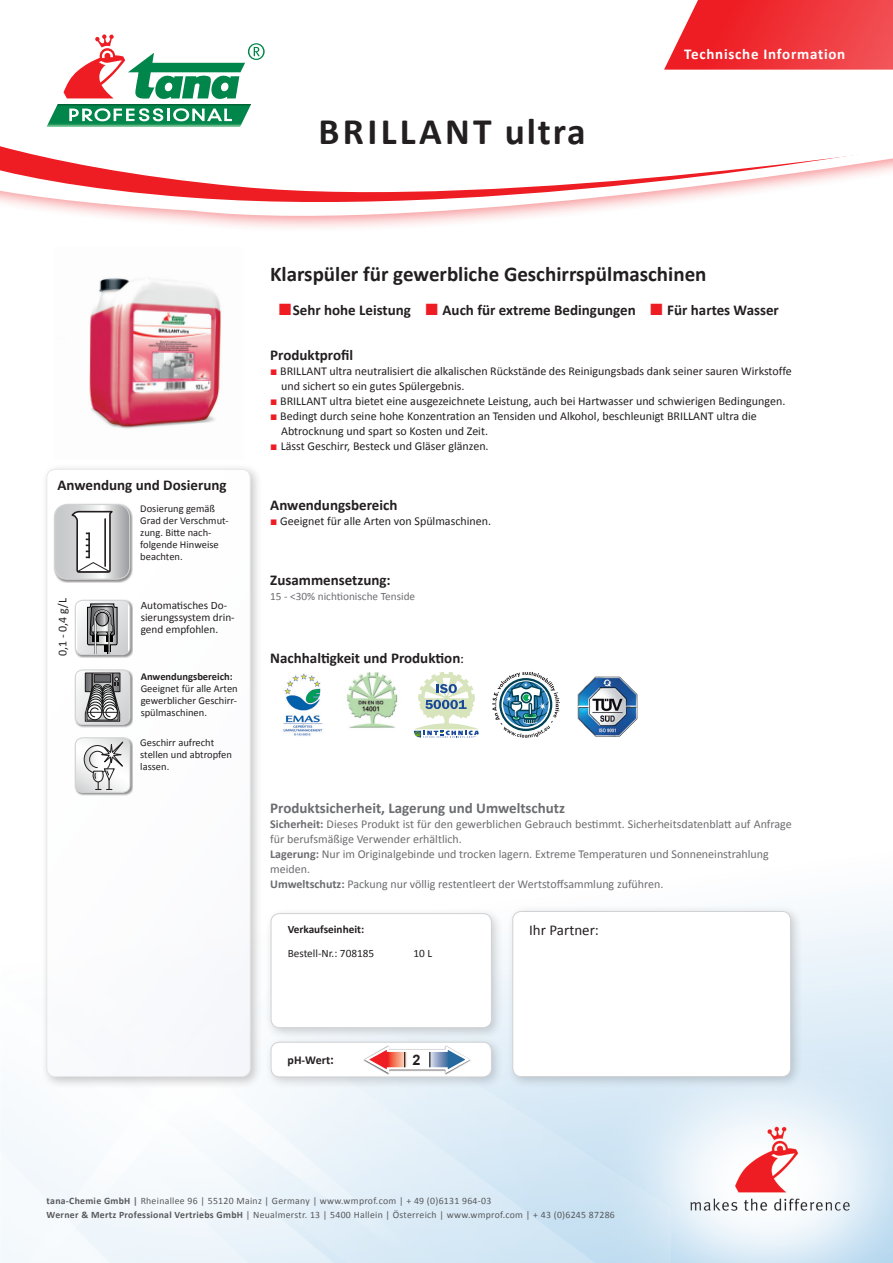
<style>
.page{position:relative;width:893px;height:1263px;background:#fff}
.page>*{position:absolute;margin:0;border:0;box-sizing:border-box;transform-origin:0 0}
.t1{font:700 37.5px "Calibri";letter-spacing:.09em;color:#231f20}
.t2{font:700 21px "Calibri";color:#231f20}
.t3{font:700 15px "Calibri";color:#231f20}
.t4{font:700 15px "Calibri";color:#6c6d70}
.t5{font:700 15px "Calibri";letter-spacing:.05em;color:#fff}
.t6{font:15px "Calibri";color:#231f20}
.t7{font:700 14.4px "Arial";color:#231f20}
.t8{font:12px "Calibri";color:#231f20}
.t9{font:12px/15px "Calibri";color:#6c6d70}
.t10{font:700 12px "Calibri";color:#231f20}
.t11{font:11.25px/12px "Calibri";color:#231f20}
.t12{font:11.25px "Calibri";color:#6c6d70}
.t13{font:700 11.25px "Calibri";color:#231f20}
.t14{font:10.5px/12px "Calibri";color:#231f20}
.t15{font:9.75px "Calibri";letter-spacing:.03em;color:#57585a}
.s1{font-family:"Arial";font-weight:400;font-size:24.3px;color:#ee1d23}
.s2{font-weight:700}
.s3{font-family:"Arial";color:#ee1d23}
.s4{font-family:"Minion Pro";font-weight:400}
.s5{font-size:13.5px}
.s6{font-weight:700;color:#6c6d70}
</style>
<div class="page">
<svg style="left:803px;top:904px;width:90px;height:126px;fill:#eaf3fa"></svg>
<svg style="left:192px;top:222px;width:258px;height:6px;fill:#fdf0f1"></svg>
<svg style="left:73px;top:212px;width:497px;height:10px"></svg>
<svg style="left:0;top:146px;width:893px;height:66px"></svg>
<img style="left:606px;top:1030px;width:287px;height:233px">
<div style="left:40px;top:463px;width:223px;height:626px;background:#231f20;opacity:.49"></div>
<div style="left:47px;top:469px;width:203px;height:607px;background:#fdfdfe;border-radius:9px"></div>
<div style="left:46px;top:469px;width:205px;height:608px;border:1px solid #d1d2d4;border-radius:9px"></div>
<svg style="left:664px;top:0;width:229px;height:70px;background:#f04247"></svg>
<div style="left:265px;top:1036px;width:239px;height:53px;background:#231f20;opacity:.2"></div>
<div style="left:271px;top:1042px;width:220px;height:35px;background:#fff;border-radius:9px"></div>
<div style="left:271px;top:1042px;width:221px;height:35px;border:1px solid #d1d2d4;border-radius:9px"></div>
<svg style="left:363px;top:1045px;width:108px;height:30px"></svg>
<svg style="left:46px;top:34px;width:219px;height:93px"></svg>
<div style="left:265px;top:907px;width:239px;height:133px;background:#231f20;opacity:.2"></div>
<div style="left:271px;top:913px;width:220px;height:115px;background:#fff;border-radius:9px"></div>
<div style="left:271px;top:913px;width:221px;height:115px;border:1px solid #d1d2d4;border-radius:9px"></div>
<div style="left:506px;top:905px;width:297px;height:184px;background:#231f20;opacity:.2"></div>
<div style="left:513px;top:911px;width:277px;height:165px;background:#fff;border-radius:9px"></div>
<div style="left:512px;top:911px;width:279px;height:166px;border:1px solid #d1d2d4;border-radius:9px"></div>
<div style="left:53px;top:503px;width:80px;height:80px;background:#231f20;opacity:.5"></div>
<svg style="left:55px;top:504px;width:75px;height:75px"></svg>
<div style="left:54px;top:504px;width:76px;height:76px;border:1px solid #d1d2d4;border-radius:13px"></div>
<div style="left:75px;top:669px;width:58px;height:59px;background:#231f20;opacity:.5"></div>
<svg style="left:76px;top:670px;width:53px;height:54px"></svg>
<div style="left:87px;top:712px;width:31px;height:8px;border:1px solid #231f20"></div>
<div style="left:75px;top:670px;width:55px;height:55px;border:1px solid #d1d2d4;border-radius:7px"></div>
<div style="left:75px;top:599px;width:58px;height:59px;background:#231f20;opacity:.5"></div>
<svg style="left:77px;top:600px;width:51px;height:54px"></svg>
<svg style="left:96px;top:612px;width:13px;height:14px"></svg>
<div style="left:96px;top:612px;width:13px;height:14px;border:1px solid #000;border-radius:50%"></div>
<div style="left:75px;top:600px;width:55px;height:55px;border:1px solid #d1d2d4;border-radius:7px"></div>
<div style="left:75px;top:737px;width:58px;height:59px;background:#231f20;opacity:.5"></div>
<svg style="left:76px;top:738px;width:54px;height:54px"></svg>
<div style="left:75px;top:737px;width:55px;height:56px;border:1px solid #d1d2d4;border-radius:7px"></div>
<img style="left:89px;top:278px;width:133px;height:151px">
<img style="left:282px;top:673px;width:42px;height:64px">
<img style="left:343px;top:672px;width:58px;height:57px">
<svg style="left:413px;top:672px;width:66px;height:66px"></svg>
<svg style="left:492px;top:672px;width:68px;height:66px"></svg>
<img style="left:577px;top:676px;width:61px;height:61px">
<p class="t1" style="left:319px;top:108px;width:269px">BRILLANT ultra</p>
<p class="t5" style="left:684px;top:44px;width:163px">Technische Information</p>
<p class="t2" style="left:270px;top:260px;width:438px">Klarspüler für gewerbliche Geschirrspülmaschinen</p>
<p class="t3" style="left:278px;top:300px;width:502px"><span class="s1">■</span>Sehr hohe Leistung <span class="s1">■</span> Auch für extreme Bedingungen <span class="s1">■</span> Für hartes Wasser</p>
<p class="t3" style="left:57px;top:475px;width:171px">Anwendung und Dosierung</p>
<p class="t8" style="left:55px;top:656px;width:59px;rotate:-90deg">0,1 - 0,4 g/L</p>
<p class="t14" style="left:140px;top:502px;width:76px">Dosierung gemäß</p>
<p class="t14" style="left:140px;top:514px;width:90px">Grad der Verschmut&shy;zung. Bitte nach&shy;folgende Hinweise beachten.</p>
<p class="t11" style="left:141px;top:599px;width:96px">Automatisches Do&shy;sierungssystem drin&shy;gend empfohlen.</p>
<p class="t14" style="left:141px;top:670px;width:99px"><span class="s2">Anwendungsbereich:<br></span>Geeignet für alle Arten gewerblicher Geschirr&shy;spülmaschinen.</p>
<p class="t14" style="left:140px;top:736px;width:93px">Geschirr aufrecht stellen und abtropfen lassen.</p>
<p class="t3" style="left:270px;top:346px;width:84px">Produktprofil</p>
<p class="t8" style="left:270px;top:364px;width:523px"><span class="s3">■</span> BRILLANT ultra neutralisiert die alkalischen Rückstände des Reinigungsbads dank seiner sauren Wirkstoffe</p>
<p class="t8" style="left:281px;top:379px;width:185px">und sichert so ein gutes Spülergebnis.</p>
<p class="t8" style="left:270px;top:394px;width:517px"><span class="s3">■</span> BRILLANT ultra bietet eine ausgezeichnete Leistung, auch bei Hartwasser und schwierigen Bedingungen.</p>
<p class="t8" style="left:270px;top:409px;width:488px"><span class="s3">■</span> Bedingt durch seine hohe Konzentration an Tensiden und Alkohol, beschleunigt BRILLANT ultra die</p>
<p class="t8" style="left:281px;top:424px;width:208px">Abtrocknung und spart so Kosten und Zeit.</p>
<p class="t8" style="left:270px;top:439px;width:220px"><span class="s3">■</span> Lässt Geschirr, Besteck und Gläser glänzen.</p>
<p class="t3" style="left:270px;top:496px;width:129px">Anwendungsbereich</p>
<p class="t8" style="left:270px;top:514px;width:222px"><span class="s3">■</span> Geeignet für alle Arten von Spülmaschinen.</p>
<p class="t3" style="left:270px;top:571px;width:122px">Zusammensetzung:</p>
<p class="t12" style="left:270px;top:590px;width:146px">15 - &lt;30% nichtionische Tenside</p>
<p class="t3" style="left:270px;top:649px;width:195px">Nachhaltigkeit und Produktion<span class="s4">:</span></p>
<p class="t4" style="left:270px;top:799px;width:296px">Produktsicherheit, Lagerung und Umweltschutz</p>
<p class="t9" style="left:270px;top:817px;width:523px"><span class="s2">Sicherheit:</span> Dieses Produkt ist für den gewerblichen Gebrauch bestimmt. Sicherheitsdatenblatt auf Anfrage für berufsmäßige Verwender erhältlich.</p>
<p class="t9" style="left:270px;top:847px;width:500px"><span class="s2">Lagerung:</span> Nur im Originalgebinde und trocken lagern. Extreme Temperaturen und Sonneneinstrahlung</p>
<p class="t9" style="left:270px;top:862px;width:41px">meiden.</p>
<p class="t9" style="left:270px;top:877px;width:395px"><span class="s2">Umweltschutz:</span> Packung nur völlig restentleert der Wertstoffsammlung zuführen.</p>
<p class="t13" style="left:288px;top:922px;width:78px">Verkaufseinheit:</p>
<p class="t11" style="left:288px;top:948px;width:88px">Bestell-Nr.: 708185</p>
<p class="t11" style="left:413px;top:948px;width:20px">10 L</p>
<p class="t6" style="left:529px;top:921px;width:71px">Ihr Partner:</p>
<p class="t10" style="left:288px;top:1052px;width:48px">pH-Wert<span class="s5">:</span></p>
<p class="t7" style="left:412px;top:1049px;width:10px">2</p>
<p class="t15" style="left:47px;top:1195px;width:446px"><span class="s2">tana-Chemie GmbH</span> <span class="s6">|</span> Rheinallee 96 | 55120 Mainz | Germany | www.wmprof.com | + 49 (0)6131 964-03</p>
<p class="t15" style="left:47px;top:1208px;width:570px"><span class="s2">Werner &amp; Mertz Professional Vertriebs GmbH</span> | Neualmerstr. 13 | 5400 Hallein | Österreich | www.wmprof.com | + 43 (0)6245 87286</p>
</div>
